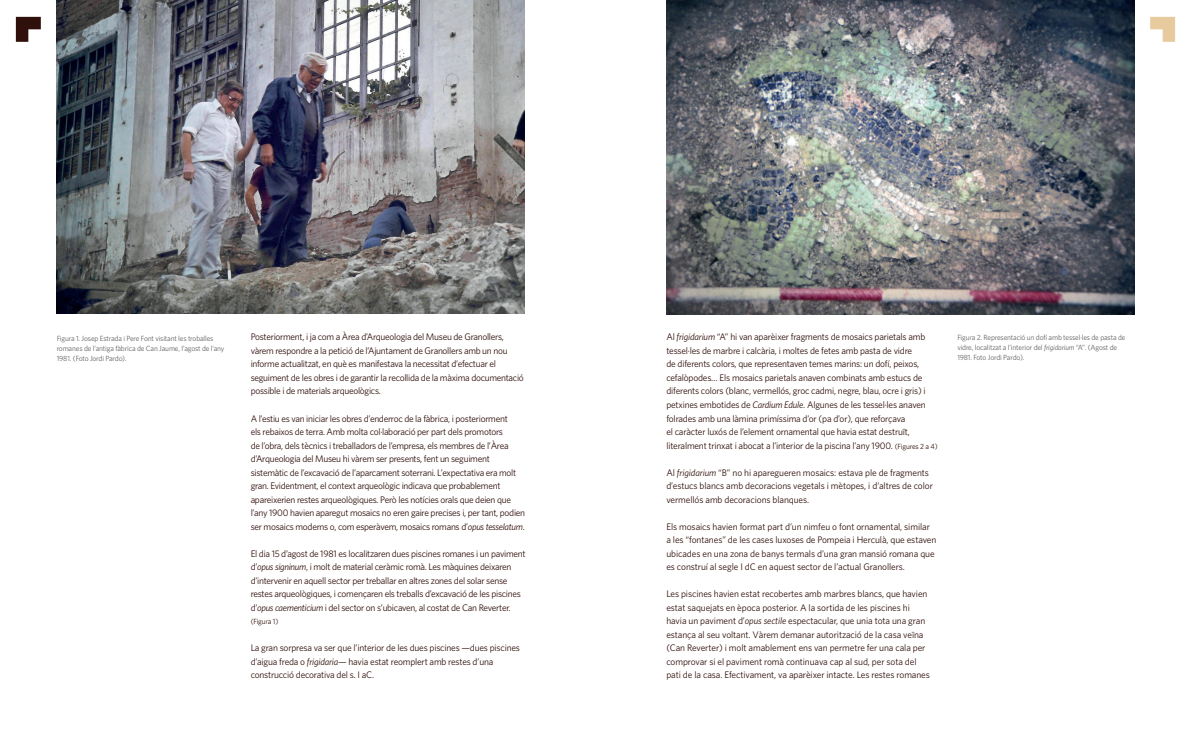
<style>
.page{position:relative;width:1191px;height:738px;background:#fff}
.page>*{position:absolute;margin:0;border:0;box-sizing:border-box;transform-origin:0 0}
.t1{font:9.5px/13.5px "Whitney HTF";letter-spacing:-.02em;color:#30100a}
.t2{font:7.5px/10px "Whitney HTF";letter-spacing:-.02em;color:#636366}
.t3{font:7.5px "Whitney HTF";letter-spacing:-.02em;color:#30100a}
.s1{font-style:italic}
.s2{font-size:7.5px}
</style>
<div class="page">
<svg style="left:1150px;top:17px;width:25px;height:25px"></svg>
<svg style="left:16px;top:17px;width:25px;height:25px"></svg>
<img style="left:57px;top:0;width:467px;height:313px">
<img style="left:666px;top:0;width:468px;height:314px">
<p class="t1" style="left:251px;top:330px;width:275px">Posteriorment, i ja com a Àrea d’Arqueologia del Museu de Granollers, vàrem respondre a la petició de l’Ajuntament de Granollers amb un nou informe actualitzat, en què es manifestava la necessitat d’efectuar el seguiment de les obres i de garantir la recollida de la màxima documentació possible i de materials arqueològics.</p>
<p class="t1" style="left:251px;top:411px;width:276px">A l’estiu es van iniciar les obres d’enderroc de la fàbrica, i posteriorment<br>els rebaixos de terra. Amb molta col·laboració per part dels promotors<br>de l’obra, dels tècnics i treballadors de l’empresa, els membres de l’Àrea d’Arqueologia del Museu hi vàrem ser presents, fent un seguiment sistemàtic de l’excavació de l’aparcament soterrani. L’expectativa era molt gran. Evidentment, el context arqueològic indicava que probablement apareixerien restes arqueològiques. Però les notícies orals que deien que l’any 1900 havien aparegut mosaics no eren gaire precises i, per tant, podien ser mosaics moderns o, com esperàvem, mosaics romans d’<span class="s1">opus tesselatum</span>.</p>
<p class="t1" style="left:251px;top:546px;width:276px">El dia 15 d’agost de 1981 es localitzaren dues piscines romanes i un paviment d’<span class="s1">opus signinum</span>, i molt de material ceràmic romà. Les màquines deixaren d’intervenir en aquell sector per treballar en altres zones del solar sense restes arqueològiques, i començaren els treballs d’excavació de les piscines d’<span class="s1">opus caementicium</span> i del sector on s’ubicaven, al costat de Can Reverter.</p>
<p class="t3" style="left:251px;top:616px;width:29px">(Figura 1)</p>
<p class="t1" style="left:251px;top:640px;width:271px">La gran sorpresa va ser que l’interior de les dues piscines —dues piscines d’aigua freda o <span class="s1">frigidaria</span>— havia estat reomplert amb restes d’una construcció decorativa del s. I aC.</p>
<p class="t1" style="left:666px;top:330px;width:273px">Al <span class="s1">frigidarium</span> “A” hi van aparèixer fragments de mosaics parietals amb tessel·les de marbre i calcària, i moltes de fetes amb pasta de vidre<br>de diferents colors, que representaven temes marins: un dofí, peixos, cefalòpodes… Els mosaics parietals anaven combinats amb estucs de diferents colors (blanc, vermellós, groc cadmi, negre, blau, ocre i gris) i petxines embotides de <span class="s1">Cardium Edule</span>. Algunes de les tessel·les anaven folrades amb una làmina primíssima d’or (pa d’or), que reforçava<br>el caràcter luxós de l’element ornamental que havia estat destruït, literalment trinxat i abocat a l’interior de la piscina l’any 1900. <span class="s2">(Figures 2 a 4)</span></p>
<p class="t1" style="left:666px;top:465px;width:268px">Al <span class="s1">frigidarium</span> “B” no hi aparegueren mosaics: estava ple de fragments d’estucs blancs amb decoracions vegetals i mètopes, i d’altres de color vermellós amb decoracions blanques.</p>
<p class="t1" style="left:666px;top:519px;width:271px">Els mosaics havien format part d’un nimfeu o font ornamental, similar a les “fontanes” de les cases luxoses de Pompeia i Herculà, que estaven ubicades en una zona de banys termals d’una gran mansió romana que es construí al segle I dC en aquest sector de l’actual Granollers.</p>
<p class="t1" style="left:666px;top:586px;width:265px">Les piscines havien estat recobertes amb marbres blancs, que havien estat saquejats en època posterior. A la sortida de les piscines hi havia un paviment d’<span class="s1">opus sectile</span> espectacular, que unia tota una gran estança al seu voltant. Vàrem demanar autorització de la casa veïna (Can Reverter) i molt amablement ens van permetre fer una cala per comprovar si el paviment romà continuava cap al sud, per sota del pati de la casa. Efectivament, va aparèixer intacte. Les restes romanes</p>
<p class="t2" style="left:57px;top:333px;width:169px">Figura 1. Josep Estrada i Pere Font visitant les troballes romanes de l’antiga fàbrica de Can Jaume, l’agost de l’any<br>1981. (Foto Jordi Pardo).</p>
<p class="t2" style="left:957px;top:332px;width:170px">Figura 2. Representació un dofí amb tessel·les de pasta de vidre, localitzat a l’interior del <span class="s1">frigidarium</span> “A”. (Agost de<br>1981. Foto Jordi Pardo).</p>
</div>
